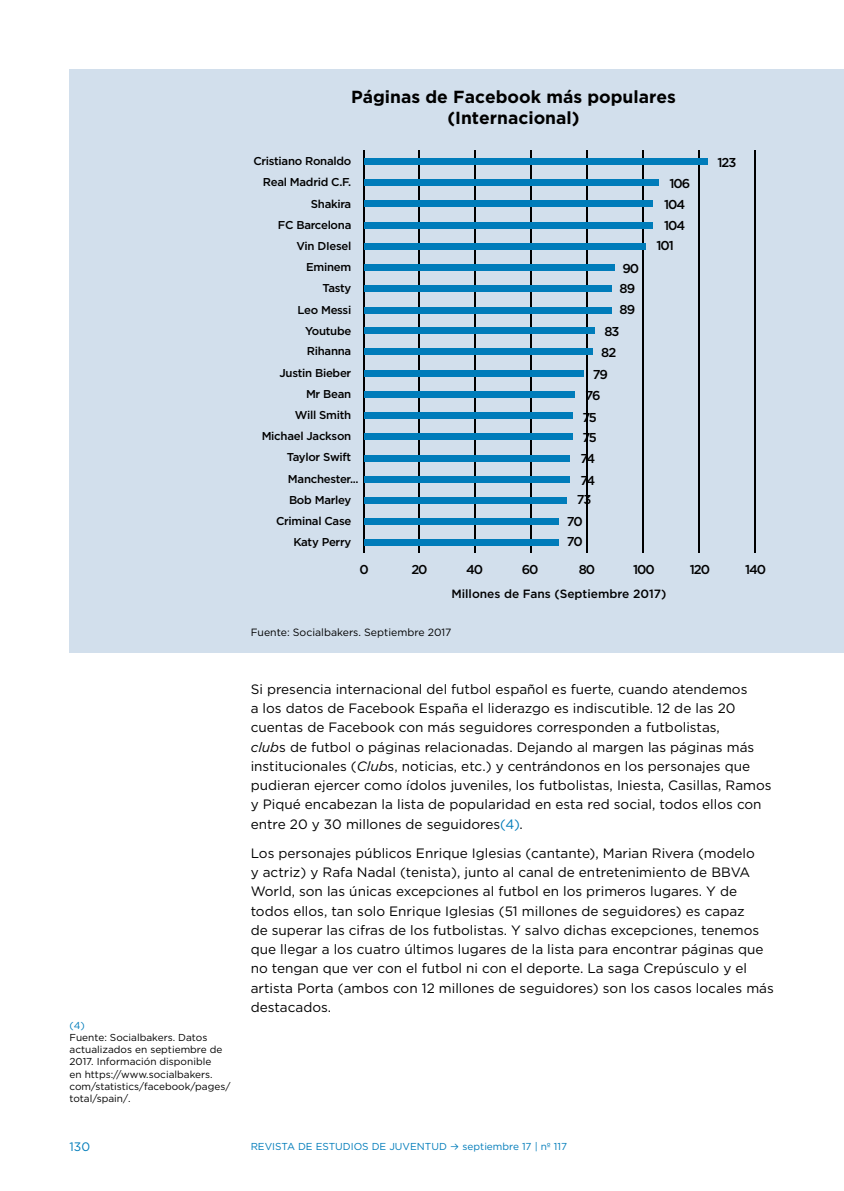
<style>
.page{position:relative;width:844px;height:1191px;background:#fff}
.page>*{position:absolute;margin:0;border:0;box-sizing:border-box;transform-origin:0 0}
.t1{font:700 17.5px/21px "Gotham";color:#000;text-align:center}
.t2{font:13.65px/19.2px "Gotham";color:#000}
.t3{font:500 12.95px/20.7px "Gotham";letter-spacing:-.08em;color:#000}
.t4{font:12.25px "Gotham";color:#007cba}
.t5{font:500 11.9px "Gotham";color:#000}
.t6{font:500 11.38px/21.2px "Gotham";letter-spacing:-.025em;color:#000;text-align:right}
.t7{font:10.5px "Gotham";color:#000}
.t8{font:10.15px/12.1px "Gotham";color:#000}
.t9{font:10.15px "Gotham";color:#007cba}
.s1{font-style:italic}
.s2{color:#007cba}
.s3{font-family:"Bryant";font-weight:500;font-size:10.5px}
</style>
<div class="page">
<div style="left:69px;top:69px;width:774px;height:584px;background:#d2dfec"></div>
<hr style="left:753px;top:151px;width:1px;height:402px;background:#000">
<hr style="left:698px;top:151px;width:1px;height:402px;background:#000">
<hr style="left:642px;top:151px;width:1px;height:402px;background:#000">
<hr style="left:586px;top:151px;width:1px;height:402px;background:#000">
<hr style="left:530px;top:151px;width:1px;height:402px;background:#000">
<hr style="left:474px;top:151px;width:1px;height:402px;background:#000">
<hr style="left:418px;top:151px;width:2px;height:402px;background:#000">
<hr style="left:363px;top:151px;width:1px;height:402px;background:#000">
<div style="left:364px;top:158px;width:343px;height:7px;background:#007cba"></div>
<div style="left:364px;top:179px;width:295px;height:7px;background:#007cba"></div>
<div style="left:364px;top:200px;width:289px;height:7px;background:#007cba"></div>
<div style="left:364px;top:222px;width:289px;height:7px;background:#007cba"></div>
<div style="left:364px;top:242px;width:281px;height:7px;background:#007cba"></div>
<div style="left:364px;top:264px;width:250px;height:7px;background:#007cba"></div>
<div style="left:364px;top:285px;width:248px;height:7px;background:#007cba"></div>
<div style="left:364px;top:307px;width:248px;height:7px;background:#007cba"></div>
<div style="left:364px;top:327px;width:231px;height:7px;background:#007cba"></div>
<div style="left:364px;top:348px;width:228px;height:7px;background:#007cba"></div>
<div style="left:364px;top:370px;width:220px;height:7px;background:#007cba"></div>
<div style="left:364px;top:390px;width:210px;height:7px;background:#007cba"></div>
<div style="left:364px;top:412px;width:208px;height:7px;background:#007cba"></div>
<div style="left:364px;top:433px;width:208px;height:7px;background:#007cba"></div>
<div style="left:364px;top:454px;width:205px;height:7px;background:#007cba"></div>
<div style="left:364px;top:476px;width:205px;height:7px;background:#007cba"></div>
<div style="left:364px;top:497px;width:203px;height:7px;background:#007cba"></div>
<div style="left:364px;top:518px;width:194px;height:7px;background:#007cba"></div>
<div style="left:364px;top:539px;width:194px;height:7px;background:#007cba"></div>
<p class="t1" style="left:351px;top:86px;width:326px">Páginas de Facebook más populares (Internacional)</p>
<p class="t6" style="left:253px;top:150px;width:99px">Cristiano Ronaldo<br>Real Madrid C.F.<br>Shakira<br>FC Barcelona<br>Vin DIesel</p>
<p class="t6" style="left:261px;top:256px;width:91px">Eminem<br>Tasty<br>Leo Messi<br>Youtube<br>Rihanna<br>Justin Bieber<br>Mr Bean<br>Will Smith<br>Michael Jackson<br>Taylor Swift</p>
<p class="t6" style="left:276px;top:489px;width:77px">Bob Marley<br>Criminal Case<br>Katy Perry</p>
<p class="t6" style="left:288px;top:468px;width:72px">Manchester...</p>
<p class="t3" style="left:619px;top:258px;width:21px">90<br>89<br>89</p>
<p class="t3" style="left:601px;top:321px;width:20px">83<br>82</p>
<p class="t3" style="left:582px;top:363px;width:27px;line-height:21.5px;text-indent:10px">79<br>76<br>75</p>
<p class="t3" style="left:580px;top:427px;width:18px;line-height:21.3px">75<br>74<br>74</p>
<p class="t3" style="left:566px;top:488px;width:26px;line-height:22.1px;text-indent:10px">73<br>70</p>
<p class="t3" style="left:566px;top:531px;width:17px">70</p>
<p class="t3" style="left:669px;top:173px;width:22px">106</p>
<p class="t3" style="left:664px;top:194px;width:23px">104</p>
<p class="t3" style="left:664px;top:215px;width:23px">104</p>
<p class="t3" style="left:656px;top:235px;width:19px">101</p>
<p class="t3" style="left:717px;top:152px;width:20px">123</p>
<p class="t3" style="left:359px;top:559px;width:11px">0</p>
<p class="t3" style="left:411px;top:559px;width:18px">20</p>
<p class="t3" style="left:466px;top:559px;width:19px">40</p>
<p class="t3" style="left:521px;top:559px;width:18px">60</p>
<p class="t3" style="left:578px;top:559px;width:18px">80</p>
<p class="t3" style="left:633px;top:559px;width:23px">100</p>
<p class="t3" style="left:689px;top:559px;width:22px">120</p>
<p class="t3" style="left:744px;top:559px;width:23px">140</p>
<p class="t5" style="left:451px;top:585px;width:216px">Millones de Fans (Septiembre 2017)</p>
<p class="t7" style="left:251px;top:625px;width:202px">Fuente: Socialbakers. Septiembre 2017</p>
<p class="t9" style="left:69px;top:1019px;width:17px">(4)</p>
<p class="t8" style="left:69px;top:1031px;width:162px">Fuente: Socialbakers. Datos actualizados en septiembre de<br>2017. Información disponible<br>en https://www.socialbakers. com/statistics/facebook/pages/ total/spain/.</p>
<p class="t2" style="left:251px;top:679px;width:522px">Si presencia internacional del futbol español es fuerte, cuando atendemos<br>a los datos de Facebook España el liderazgo es indiscutible. 12 de las 20 cuentas de Facebook con más seguidores corresponden a futbolistas,<br><span class="s1">club</span>s de futbol o páginas relacionadas. Dejando al margen las páginas más institucionales (<span class="s1">Club</span>s, noticias, etc.) y centrándonos en los personajes que pudieran ejercer como ídolos juveniles, los futbolistas, Iniesta, Casillas, Ramos y Piqué encabezan la lista de popularidad en esta red social, todos ellos con entre 20 y 30 millones de seguidores<span class="s2">(4)</span>.</p>
<p class="t2" style="left:251px;top:843px;width:524px">Los personajes públicos Enrique Iglesias (cantante), Marian Rivera (modelo<br>y actriz) y Rafa Nadal (tenista), junto al canal de entretenimiento de BBVA World, son las únicas excepciones al futbol en los primeros lugares. Y de todos ellos, tan solo Enrique Iglesias (51 millones de seguidores) es capaz<br>de superar las cifras de los futbolistas. Y salvo dichas excepciones, tenemos que llegar a los cuatro últimos lugares de la lista para encontrar páginas que no tengan que ver con el futbol ni con el deporte. La saga Crepúsculo y el artista Porta (ambos con 12 millones de seguidores) son los casos locales más destacados.</p>
<p class="t4" style="left:69px;top:1139px;width:22px">130</p>
<p class="t9" style="left:251px;top:1140px;width:318px">REVISTA DE ESTUDIOS DE JUVENTUD <span class="s3">≥</span> septiembre 17 | nº 117</p>
</div>
